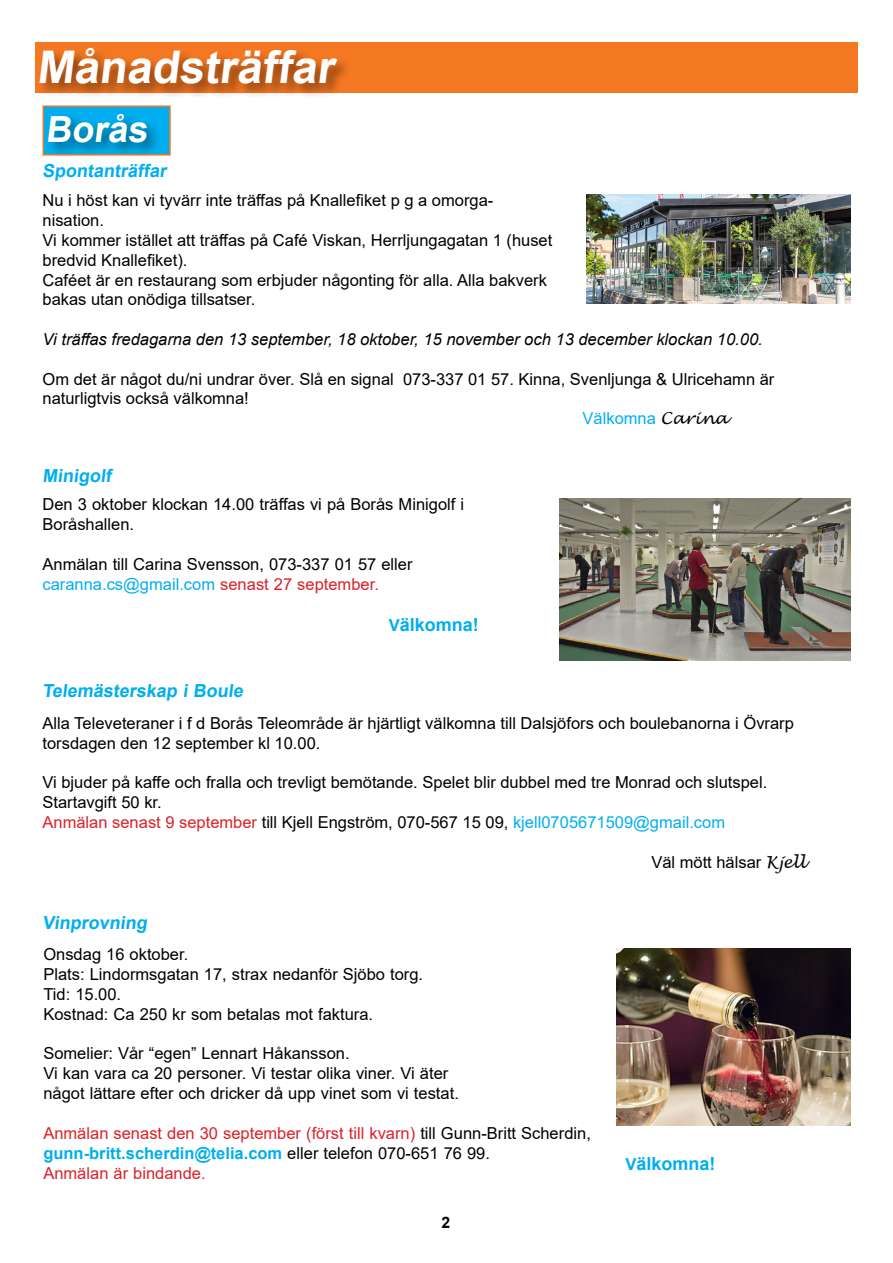
<style>
.page{position:relative;width:893px;height:1263px;background:#fff}
.page>*{position:absolute;margin:0;border:0;box-sizing:border-box;transform-origin:0 0}
.t1{font:700 45px "Arial";color:#fff}
.t2{font:700 36px "Arial";color:#fff}
.t3{font:700 18px "Arial";color:#00aeef}
.t4{font:16.5px/19.8px "Arial";color:#000}
.t5{font:16.5px/20px "Arial";color:#da2128}
.t6{font:italic 16.5px "Arial";color:#000}
.t7{font:16.5px "Arial";color:#00aeef}
.t8{font:700 15.75px "Arial";color:#000}
.s1{font-family:"Lucida Handwriting";font-style:italic;color:#000}
.s2{color:#00aeef}
.s3{color:#da2128}
.s4{font-size:16.5px}
.s5{font-family:"Lucida Handwriting";font-style:italic}
.s6{color:#000}
.s7{font-weight:700;color:#00aeef}
</style>
<div class="page">
<div style="left:35px;top:43px;width:822px;height:50px;background:#f47721"></div>
<div style="left:37px;top:47px;width:315px;height:52px;background:#000;opacity:.45"></div>
<div style="left:43px;top:105px;width:128px;height:51px;background:#00aeef;border:2px solid #f47721"></div>
<div style="left:46px;top:111px;width:116px;height:46px;background:#000;opacity:.45"></div>
<img style="left:587px;top:194px;width:263px;height:110px">
<svg style="left:42px;top:129px;width:129px;height:28px"></svg>
<img style="left:559px;top:498px;width:291px;height:162px">
<img style="left:617px;top:948px;width:233px;height:177px">
<h1 class="t1" style="left:36px;top:36px;width:307px">Månadsträffar</h1>
<h2 class="t2" style="left:46px;top:104px;width:110px">Borås</h2>
<p class="t3" style="left:43px;top:158px;width:129px">Spontanträffar</p>
<p class="t4" style="left:43px;top:191px;width:511px">Nu i höst kan vi tyvärr inte träffas på Knallefiket p g a omorga&shy;nisation.<br>Vi kommer istället att träffas på Café Viskan, Herrljungagatan 1 (huset bredvid Knallefiket).<br>Caféet är en restaurang som erbjuder någonting för alla. Alla bakverk bakas utan onödiga tillsatser.</p>
<p class="t6" style="left:43px;top:329px;width:722px">Vi träffas fredagarna den 13 september, 18 oktober, 15 november och 13 december klockan 10.00.</p>
<p class="t4" style="left:43px;top:369px;width:733px">Om det är något du/ni undrar över. Slå en signal 073-337 01 57. Kinna, Svenljunga &amp; Ulricehamn är</p>
<p class="t4" style="left:43px;top:389px;width:208px">naturligtvis också välkomna!</p>
<p class="t7" style="left:583px;top:407px;width:147px">Välkomna <span class="s1">Carina</span></p>
<p class="t3" style="left:43px;top:463px;width:74px">Minigolf</p>
<p class="t4" style="left:43px;top:494px;width:423px">Den 3 oktober klockan 14.00 träffas vi på Borås Minigolf i<br>Boråshallen.</p>
<p class="t4" style="left:43px;top:554px;width:372px">Anmälan till Carina Svensson, 073-337 01 57 eller <span class="s2">caranna.cs@gmail.com</span> <span class="s3">senast 27 september.</span></p>
<p class="t3" style="left:389px;top:612px;width:92px"><span class="s4">V</span>älkomna!</p>
<p class="t3" style="left:43px;top:678px;width:205px">Telemästerskap i Boule</p>
<p class="t4" style="left:43px;top:713px;width:753px">Alla Televeteraner i f d Borås Teleområde är hjärtligt välkomna till Dalsjöfors och boulebanorna i Övrarp torsdagen den 12 september kl 10.00.</p>
<p class="t4" style="left:43px;top:773px;width:726px">Vi bjuder på kaffe och fralla och trevligt bemötande. Spelet blir dubbel med tre Monrad och slutspel.<br>Startavgift 50 kr.<br><span class="s3">Anmälan senast 9 september</span> till Kjell Engström, 070-567 15 09, <span class="s2">kjell0705671509@gmail.com</span></p>
<p class="t4" style="left:651px;top:852px;width:156px">Väl mött hälsar <span class="s5">Kjell</span></p>
<p class="t3" style="left:43px;top:910px;width:109px">Vinprovning</p>
<p class="t4" style="left:43px;top:944px;width:381px">Onsdag 16 oktober.<br>Plats: Lindormsgatan 17, strax nedanför Sjöbo torg.<br>Tid: 15.00.<br>Kostnad: Ca 250 kr som betalas mot faktura.</p>
<p class="t4" style="left:43px;top:1043px;width:417px">Somelier: Vår “egen” Lennart Håkansson.<br>Vi kan vara ca 20 personer. Vi testar olika viner. Vi äter något lättare efter och dricker då upp vinet som vi testat.</p>
<p class="t5" style="left:43px;top:1123px;width:549px">Anmälan senast den 30 september (först till kvarn) <span class="s6">till Gunn-Britt Scherdin, </span><span class="s7">gunn-britt.scherdin@telia.com</span> <span class="s6">eller telefon 070-651 76 99.<br></span>Anmälan är bindande.</p>
<p class="t8" style="left:441px;top:1211px;width:10px">2</p>
<p class="t3" style="left:625px;top:1151px;width:92px"><span class="s4">V</span>älkomna!</p>
</div>
